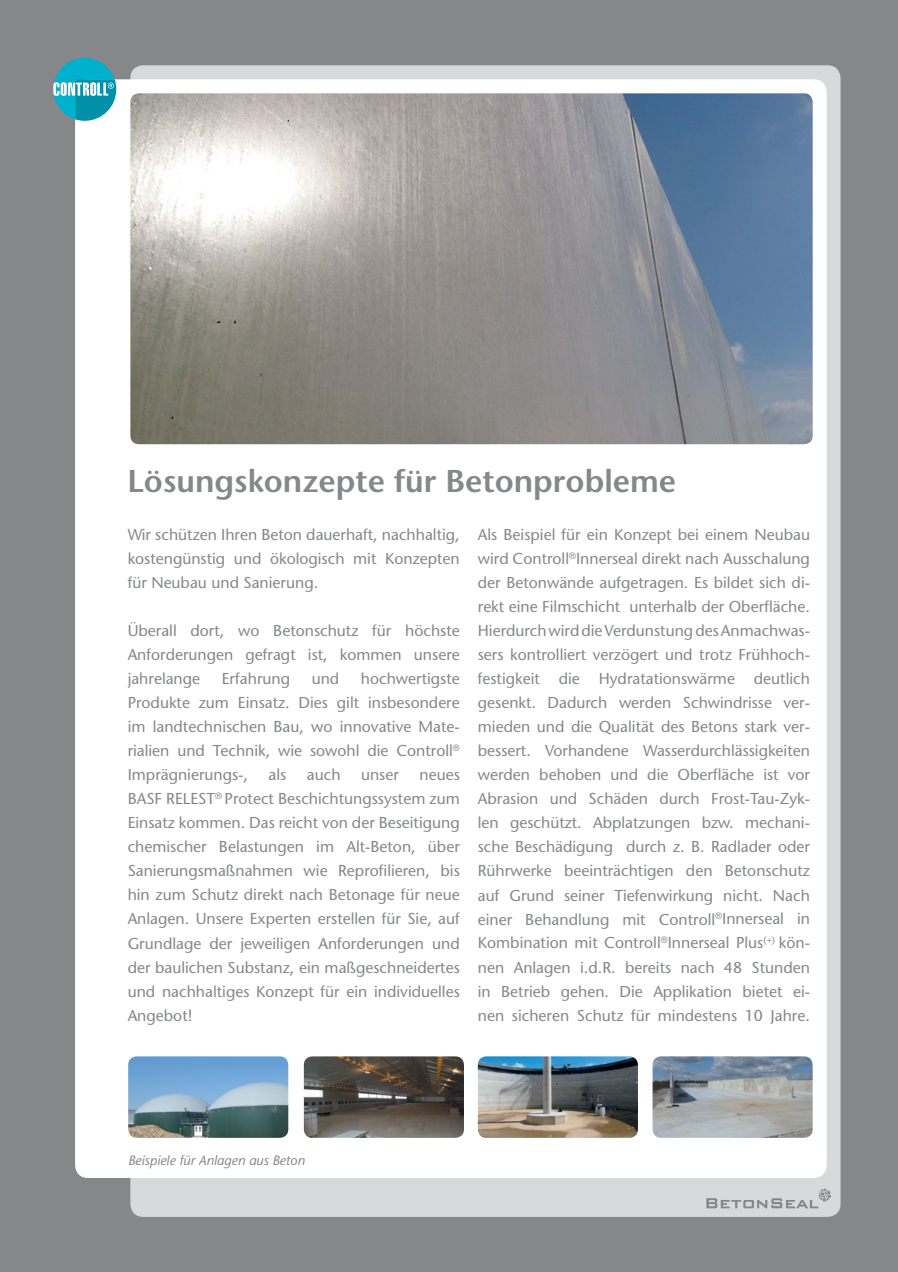
<style>
.page{position:relative;width:898px;height:1272px;background:#fff}
.page>*{position:absolute;margin:0;border:0;box-sizing:border-box;transform-origin:0 0}
.t1{font:600 31.5px "Stone Sans Std";color:#858789}
.t2{font:500 15.75px/24px "Stone Sans Std";color:#858789;text-align:justify}
.t3{font:italic 500 13.5px "Stone Sans Std";color:#858789}
</style>
<div class="page">
<div style="left:0;top:0;width:897px;height:1271px;background:#858789"></div>
<div style="left:130px;top:65px;width:710px;height:1151px;background:#d7d9da;border-radius:13px"></div>
<div style="left:75px;top:79px;width:751px;height:1098px;background:#fff;border-radius:13px"></div>
<svg style="left:53px;top:58px;width:63px;height:63px"></svg>
<img style="left:130px;top:93px;width:682px;height:351px">
<img style="left:128px;top:1056px;width:160px;height:81px">
<img style="left:304px;top:1056px;width:160px;height:81px">
<img style="left:477px;top:1056px;width:160px;height:81px">
<img style="left:652px;top:1056px;width:160px;height:81px">
<svg style="left:706px;top:1188px;width:124px;height:20px"></svg>
<h1 class="t1" style="left:127px;top:462px;width:550px">Lösungskonzepte für Betonprobleme</h1>
<p class="t2" style="left:128px;top:523px;width:333px">Wir schützen Ihren Beton dauerhaft, nachhaltig, kostengünstig und ökologisch mit Konzepten für Neubau und Sanierung.</p>
<p class="t2" style="left:128px;top:619px;width:333px">Überall dort, wo Betonschutz für höchste Anforderungen gefragt ist, kommen unsere jahrelange</p>
<p class="t2" style="left:128px;top:667px;width:333px;text-indent:233px">hochwertigste Produkte zum Einsatz. Dies gilt insbesondere im landtechnischen Bau, wo innovative Mate&shy;rialien und Technik, wie sowohl die Controll<sup>® </sup>Imprägnierungs-,</p>
<p class="t2" style="left:222px;top:667px;width:70px">Erfahrung</p>
<p class="t2" style="left:311px;top:667px;width:29px">und</p>
<p class="t2" style="left:268px;top:763px;width:19px">als</p>
<p class="t2" style="left:307px;top:763px;width:35px">auch</p>
<p class="t2" style="left:361px;top:763px;width:39px">unser</p>
<p class="t2" style="left:128px;top:763px;width:333px;text-indent:292px">neues BASF RELEST<sup>®</sup> Protect Beschichtungssystem zum Einsatz kommen. Das reicht von der Beseitigung chemischer Belastungen im Alt-Beton, über Sanierungsmaßnahmen wie Reprofilieren, bis hin zum Schutz direkt nach Betonage für neue Anlagen. Unsere Experten erstellen für Sie, auf Grundlage der jeweiligen Anforderungen und der baulichen Substanz, ein maßgeschneidertes und nachhaltiges Konzept für ein individuelles Angebot!</p>
<p class="t2" style="left:477px;top:523px;width:333px">Als Beispiel für ein Konzept bei einem Neubau wird Controll<sup>®</sup>Innerseal direkt nach Ausschalung der Betonwände aufgetragen. Es bildet sich di&shy;rekt eine Filmschicht unterhalb der Oberfläche.<br>Hierdurch wird die Verdunstung des Anmachwas&shy;sers kontrolliert verzögert und trotz Frühhoch&shy;festigkeit die Hydratationswärme deutlich gesenkt. Dadurch werden Schwindrisse ver&shy;mieden und die Qualität des Betons stark ver&shy;bessert. Vorhandene Wasserdurchlässigkeiten werden behoben und die Oberfläche ist vor Abrasion und Schäden durch Frost-Tau-Zyk&shy;len geschützt. Abplatzungen bzw. mechani&shy;sche Beschädigung durch z. B. Radlader oder Rührwerke beeinträchtigen den Betonschutz auf Grund seiner Tiefenwirkung nicht. Nach einer Behandlung mit Controll<sup>®</sup>Innerseal in Kombination mit Controll<sup>®</sup>Innerseal Plus<sup>(+)</sup> kön&shy;nen Anlagen i.d.R. bereits nach 48 Stunden in Betrieb gehen. Die Applikation bietet ei&shy;nen sicheren Schutz für mindestens 10 Jahre.</p>
<p class="t3" style="left:128px;top:1151px;width:178px">Beispiele für Anlagen aus Beton</p>
</div>
